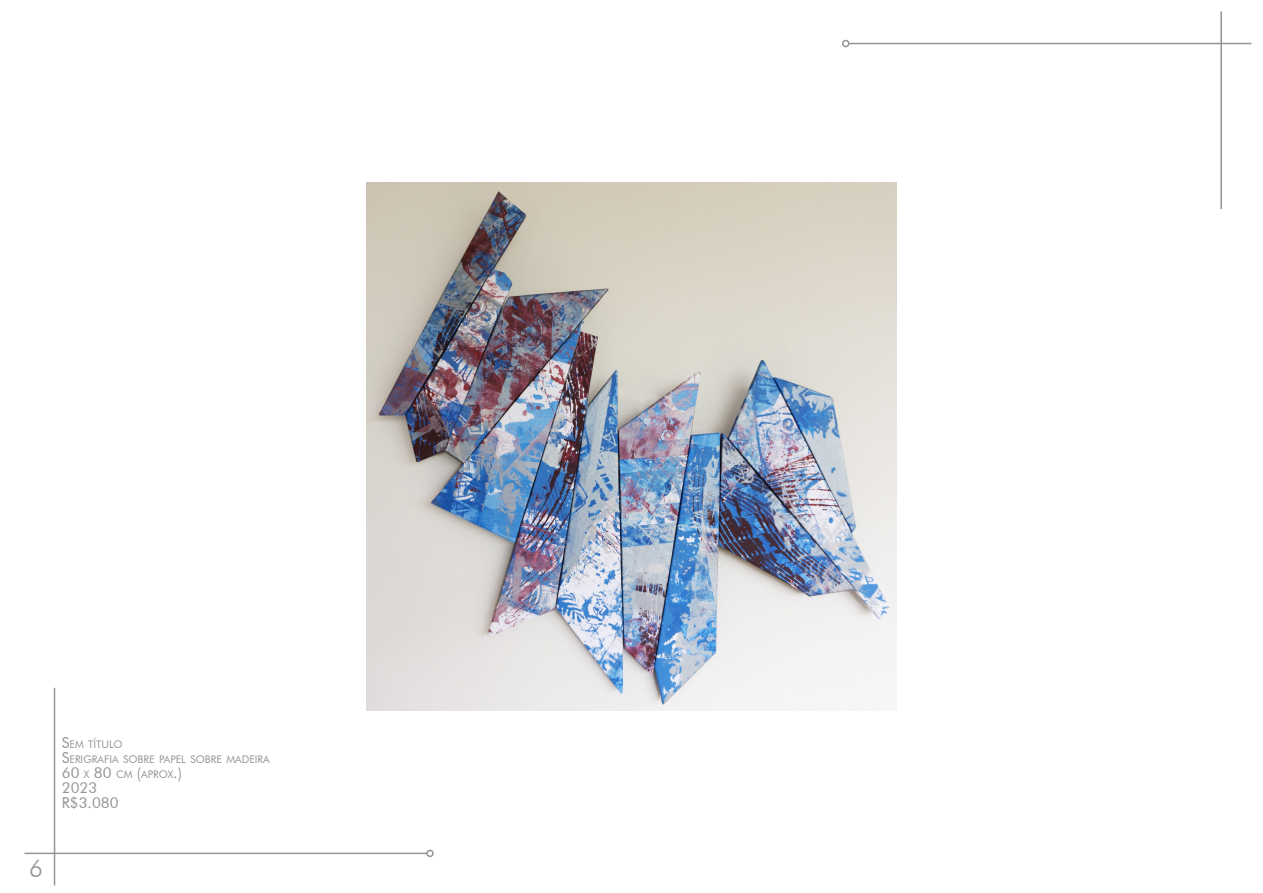
<style>
.page{position:relative;width:1263px;height:893px;background:#fff}
.page>*{position:absolute;margin:0;border:0;box-sizing:border-box;transform-origin:0 0}
.t1{font:300 24px "Futura BT";color:#939598}
.t2{font:15px "Futura BT";color:#939598}
.t3{font:10.5px "Futura BT";color:#939598}
.s1{font-size:15px}
</style>
<div class="page">
<hr style="left:24px;top:853px;width:403px;height:1px;background:#939598">
<div style="left:426px;top:850px;width:8px;height:7px;border:2px solid #939598;border-radius:50%"></div>
<hr style="left:54px;top:688px;width:1px;height:197px;background:#939598">
<hr style="left:849px;top:43px;width:402px;height:1px;background:#939598">
<div style="left:842px;top:40px;width:7px;height:7px;border:2px solid #939598;border-radius:50%"></div>
<hr style="left:1220px;top:11px;width:2px;height:198px;background:#939598">
<img style="left:367px;top:182px;width:529px;height:529px">
<h1 class="t1" style="left:29px;top:854px;width:15px">6</h1>
<p class="t3" style="left:62px;top:738px;width:62px"><span class="s1">S</span>EM TÍTULO</p>
<p class="t3" style="left:62px;top:753px;width:209px"><span class="s1">S</span>ERIGRAFIA SOBRE PAPEL SOBRE MADEI RA</p>
<p class="t3" style="left:62px;top:768px;width:122px"><span class="s1">60</span> X <span class="s1">80</span> CM <span class="s1">(</span>APROX<span class="s1">.)</span></p>
<p class="t2" style="left:62px;top:779px;width:37px">2023</p>
<p class="t2" style="left:62px;top:794px;width:58px">R$3.080</p>
</div>
